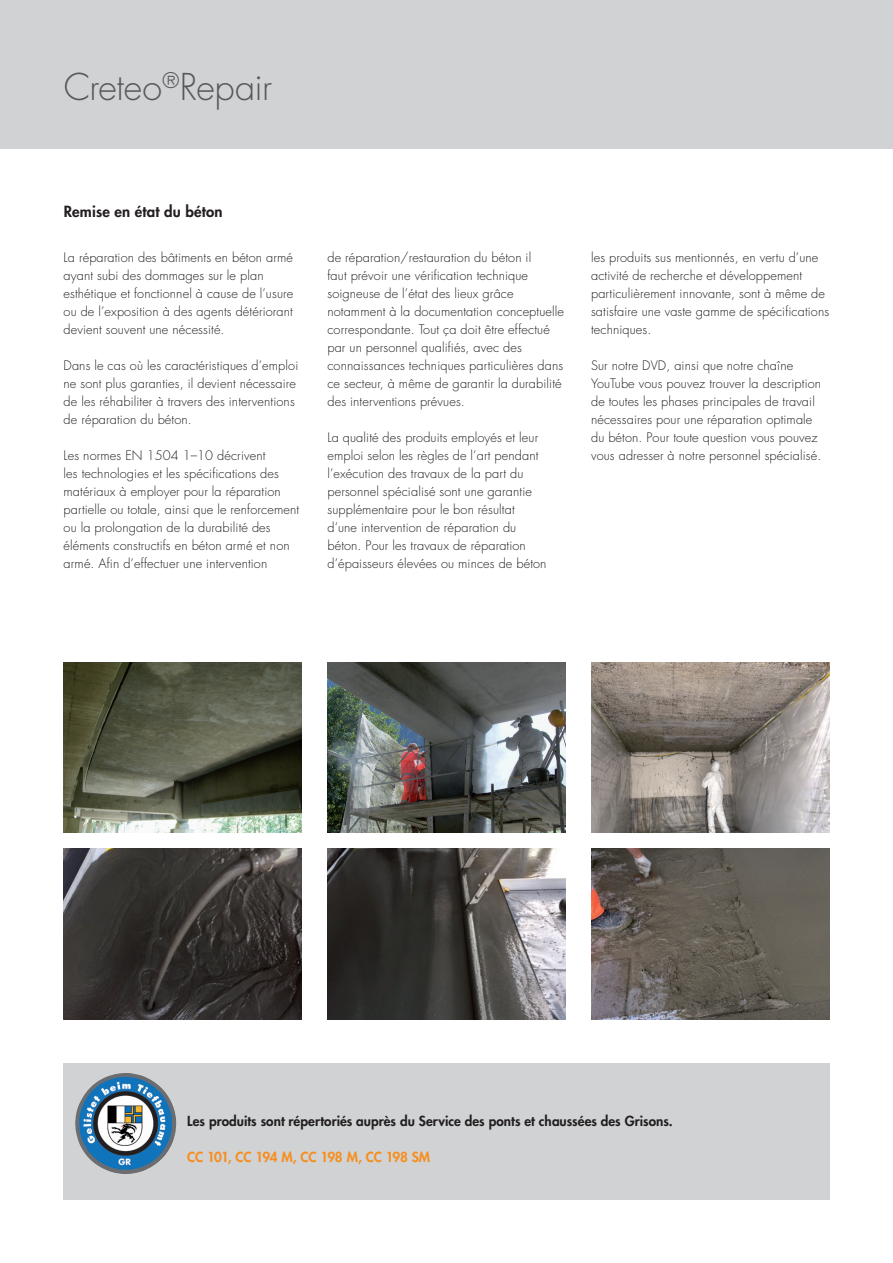
<style>
.page{position:relative;width:893px;height:1263px;background:#fff}
.page>*{position:absolute;margin:0;border:0;box-sizing:border-box;transform-origin:0 0}
.t1{font:300 36px "Futura Std";letter-spacing:-.015em;color:#57585a}
.t2{font:800 15px "Futura Std";letter-spacing:.01em;color:#231f20}
.t3{font:800 13.5px "Futura Std";letter-spacing:.005em;color:#231f20}
.t4{font:800 13.5px "Futura Std";letter-spacing:-.015em;color:#f68e1e}
.t5{font:300 12.75px/18px "Futura Std";letter-spacing:.01em;color:#231f20}
</style>
<div class="page">
<img style="left:64px;top:662px;width:238px;height:171px">
<img style="left:327px;top:662px;width:239px;height:171px">
<img style="left:591px;top:662px;width:238px;height:171px">
<img style="left:64px;top:849px;width:238px;height:170px">
<img style="left:327px;top:849px;width:239px;height:170px">
<img style="left:592px;top:849px;width:238px;height:170px">
<div style="left:0;top:0;width:893px;height:149px;background:#d1d2d4"></div>
<div style="left:63px;top:1063px;width:767px;height:136px;background:#d1d2d4"></div>
<img style="left:75px;top:1073px;width:101px;height:101px">
<h1 class="t1" style="left:64px;top:65px;width:210px">Creteo<sup>®</sup>Repair</h1>
<p class="t2" style="left:64px;top:202px;width:160px">Remise en état du béton</p>
<p class="t5" style="left:64px;top:249px;width:231px">La réparation des bâtiments en béton armé ayant subi des dommages sur le plan esthétique et fonctionnel à cause de l’usure ou de l’exposition à des agents détériorant devient souvent une nécessité.</p>
<p class="t5" style="left:64px;top:357px;width:236px">Dans le cas où les caractéristiques d’emploi ne sont plus garanties, il devient nécessaire de les réhabiliter à travers des interventions de réparation du béton.</p>
<p class="t5" style="left:64px;top:447px;width:237px">Les normes EN 1504 1–10 décrivent<br>les technologies et les spécifications des matériaux à employer pour la réparation partielle ou totale, ainsi que le renforcement ou la prolongation de la durabilité des éléments constructifs en béton armé et non armé. Afin d’effectuer une intervention</p>
<p class="t5" style="left:327px;top:249px;width:238px">de réparation/restauration du béton il<br>faut prévoir une vérification technique soigneuse de l’état des lieux grâce notamment à la documentation conceptuelle correspondante. Tout ça doit être effectué par un personnel qualifiés, avec des connaissances techniques particulières dans ce secteur, à même de garantir la durabilité des interventions prévues.</p>
<p class="t5" style="left:327px;top:429px;width:221px">La qualité des produits employés et leur emploi selon les règles de l’art pendant l’exécution des travaux de la part du personnel spécialisé sont une garantie supplémentaire pour le bon résultat d’une intervention de réparation du béton. Pour les travaux de réparation d’épaisseurs élevées ou minces de béton</p>
<p class="t5" style="left:591px;top:249px;width:240px">les produits sus mentionnés, en vertu d’une activité de recherche et développement particulièrement innovante, sont à même de satisfaire une vaste gamme de spécifications techniques.</p>
<p class="t5" style="left:591px;top:357px;width:232px">Sur notre DVD, ainsi que notre chaîne YouTube vous pouvez trouver la description de toutes les phases principales de travail nécessaires pour une réparation optimale du béton. Pour toute question vous pouvez vous adresser à notre personnel spécialisé.</p>
<p class="t3" style="left:187px;top:1112px;width:487px">Les produits sont répertoriés auprès du Service des ponts et chaussées des Grisons.</p>
<p class="t4" style="left:187px;top:1148px;width:245px">CC 101, CC 194 M, CC 198 M, CC 198 SM</p>
</div>
